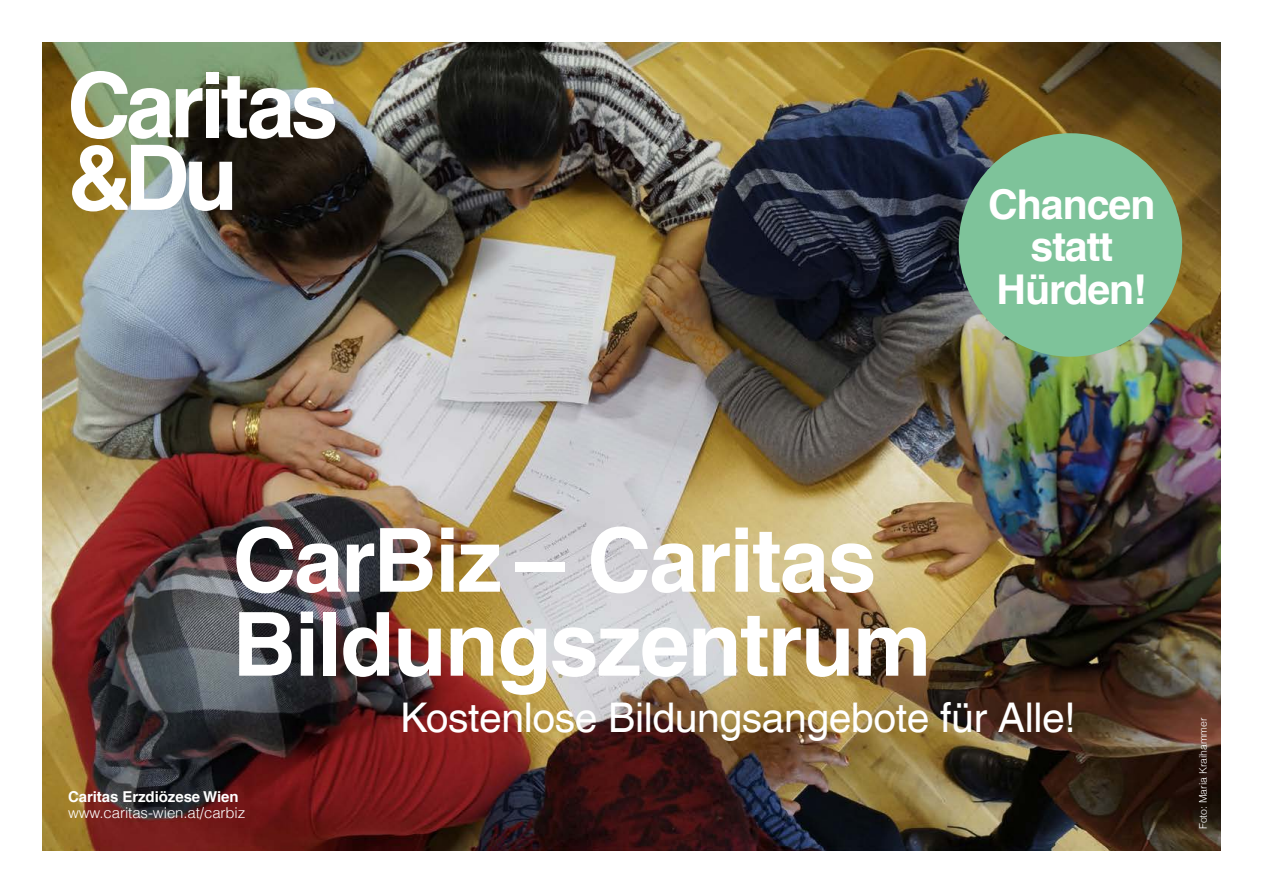
<style>
.page{position:relative;width:1263px;height:893px;background:#fff}
.page>*{position:absolute;margin:0;border:0;box-sizing:border-box;transform-origin:0 0}
.t1{font:700 88.5px/84px "Helvetica LT Com";letter-spacing:-.02em;color:#fff}
.t2{font:700 41.1px/42.5px "Helvetica LT Com";letter-spacing:-.025em;color:#fff;text-align:center}
.t3{font:40.95px "Helvetica LT Com";letter-spacing:-.01em;color:#fff}
.t4{font:300 15px "Helvetica LT Com";letter-spacing:-.005em;color:#fff}
.t5{font:700 15px "Helvetica LT Com";letter-spacing:-.005em;color:#fff}
.t6{font:300 10.5px "Helvetica LT Com";letter-spacing:-.005em;color:#fff}
</style>
<div class="page">
<img style="left:43px;top:43px;width:1177px;height:807px">
<svg style="left:72px;top:145px;width:160px;height:66px"></svg>
<div style="left:206px;top:72px;width:12px;height:11px;background:#fff"></div>
<div style="left:206px;top:89px;width:12px;height:48px;background:#fff"></div>
<svg style="left:222px;top:76px;width:113px;height:63px"></svg>
<svg style="left:71px;top:71px;width:131px;height:68px"></svg>
<div style="left:959px;top:133px;width:223px;height:224px;background:#7ec39a;border-radius:50%"></div>
<p class="t2" style="left:988px;top:183px;width:169px">Chancen statt<br>Hürden!</p>
<h1 class="t1" style="left:232px;top:519px;width:700px">CarBiz – Caritas<br>Bildungszentrum</h1>
<p class="t3" style="left:400px;top:694px;width:677px">Kostenlose Bildungsangebote für Alle!</p>
<p class="t5" style="left:68px;top:787px;width:172px">Caritas Erzdiözese Wien</p>
<p class="t4" style="left:68px;top:803px;width:179px">www.caritas-wien.at/carbiz</p>
<p class="t6" style="left:1196px;top:829px;width:113px;rotate:-90deg">Foto: Maria Kraihammer</p>
</div>
